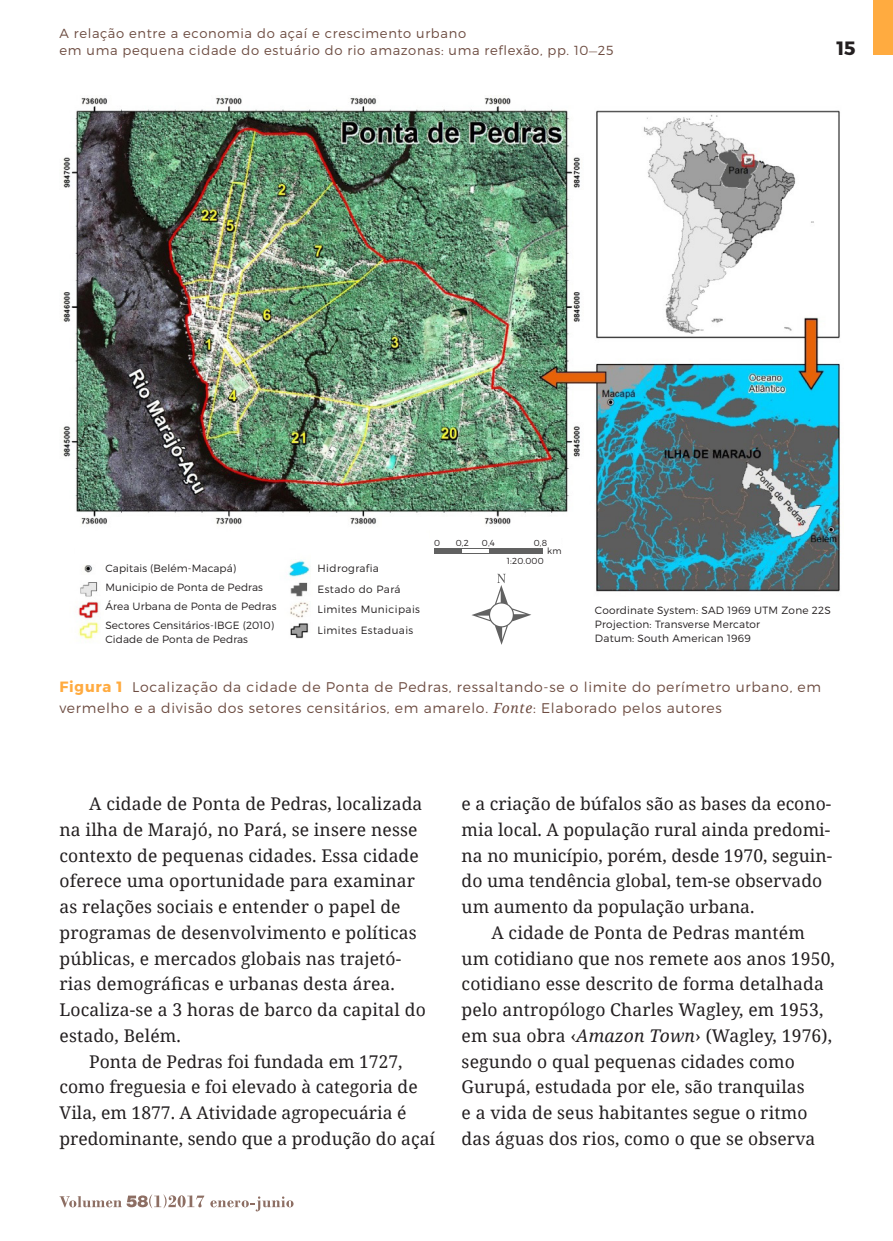
<style>
.page{position:relative;width:893px;height:1241px;background:#fff}
.page>*{position:absolute;margin:0;border:0;box-sizing:border-box;transform-origin:0 0}
.t1{font:700 19.25px "Montserrat";color:#231f20}
.t2{font:17.5px/25.7px "Noto Serif";letter-spacing:.01em;color:#231f20}
.t3{font:300 14px/21px "Montserrat";letter-spacing:.05em;color:#6d4c41}
.t4{font:300 13.12px/16.6px "Montserrat";letter-spacing:.05em;color:#6d4c41}
.t5{font:300 10.5px/18.9px "Montserrat";letter-spacing:.015em;color:#231f20}
.t6{font:300 10.5px/20.7px "Montserrat";letter-spacing:.04em;color:#231f20}
.t7{font:300 8.75px/18px "Montserrat";letter-spacing:.02em;color:#231f20}
.s1{font-weight:400;font-size:11.72px;color:#a1887f}
.s2{font-weight:700;font-size:14.88px;color:#ffab40}
.s3{font-family:"Noto Serif";font-weight:400;font-style:italic}
.s4{font-style:italic}
</style>
<div class="page">
<div style="left:873px;top:0;width:20px;height:55px;background:#ffab40"></div>
<svg style="left:60px;top:1194px;width:144px;height:13px"></svg>
<svg style="left:210px;top:1196px;width:84px;height:15px"></svg>
<img style="left:63px;top:98px;width:778px;height:542px">
<div style="left:104px;top:561px;width:154px;height:83px;background:#fff"></div>
<div style="left:313px;top:558px;width:89px;height:83px;background:#fff"></div>
<div style="left:75px;top:541px;width:72px;height:20px;background:#fff"></div>
<div style="left:584px;top:608px;width:260px;height:47px;background:#fff"></div>
<div style="left:430px;top:527px;width:131px;height:128px;background:#fff"></div>
<svg style="left:471px;top:573px;width:60px;height:71px"></svg>
<div style="left:435px;top:548px;width:108px;height:6px;background:#616161"></div>
<hr style="left:462px;top:549px;width:27px;height:4px;background:#fff">
<p class="t4" style="left:60px;top:25px;width:556px">A relação entre a economia do açaí e crescimento urbano<br>em uma pequena cidade do estuário do rio amazonas: uma reflexão, pp. 10<span class="s1">—</span>25</p>
<p class="t1" style="left:837px;top:36px;width:20px">15</p>
<p class="t5" style="left:105px;top:558px;width:173px">Capitais (Belém-Macapá)<br>Municipio de Ponta de Pedras<br>Área Urbana de Ponta de Pedras<br>Sectores Censitários-IBGE (2010)</p>
<p class="t5" style="left:105px;top:629px;width:144px">Cidade de Ponta de Pedras</p>
<p class="t6" style="left:317px;top:557px;width:104px">Hidrografia<br>Estado do Pará<br>Limites Municipais<br>Limites Estaduais</p>
<p class="t7" style="left:434px;top:533px;width:7px">0</p>
<p class="t7" style="left:456px;top:533px;width:15px">0,2</p>
<p class="t7" style="left:482px;top:533px;width:15px">0,4</p>
<p class="t7" style="left:507px;top:533px;width:42px;text-indent:27px">0,8<br>1:20.000</p>
<p class="t7" style="left:547px;top:541px;width:16px">km</p>
<p class="t5" style="left:595px;top:603px;width:237px;line-height:14px">Coordinate System: SAD 1969 UTM Zone 22S<br>Projection: Transverse Mercator<br>Datum: South American 1969</p>
<p class="t3" style="left:60px;top:676px;width:763px"><span class="s2">Figura 1</span> Localização da cidade de Ponta de Pedras, ressaltando-se o limite do perímetro urbano, em vermelho e a divisão dos setores censitários, em amarelo. <span class="s3">Fonte</span>: Elaborado pelos autores</p>
<p class="t2" style="left:60px;top:790px;width:368px;text-indent:30px">A cidade de Ponta de Pedras, localizada na ilha de Marajó, no Pará, se insere nesse contexto de pequenas cidades. Essa cidade oferece uma oportunidade para examinar as relações sociais e entender o papel de programas de desenvolvimento e políticas públicas, e mercados globais nas trajetó&shy;rias demográficas e urbanas desta área.<br>Localiza-se a 3 horas de barco da capital do estado, Belém.</p>
<p class="t2" style="left:60px;top:1047px;width:377px;text-indent:30px">Ponta de Pedras foi fundada em 1727, como freguesia e foi elevado à categoria de Vila, em 1877. A Atividade agropecuária é predominante, sendo que a produção do açaí</p>
<p class="t2" style="left:462px;top:790px;width:371px">e a criação de búfalos são as bases da econo-</p>
<p class="t2" style="left:462px;top:815px;width:370px">mia local. A população rural ainda predomi-</p>
<p class="t2" style="left:462px;top:841px;width:372px">na no município, porém, desde 1970, seguin-</p>
<p class="t2" style="left:462px;top:867px;width:362px">do uma tendência global, tem-se observado</p>
<p class="t2" style="left:462px;top:893px;width:294px">um aumento da população urbana.</p>
<p class="t2" style="left:491px;top:918px;width:315px">A cidade de Ponta de Pedras mantém</p>
<p class="t2" style="left:462px;top:944px;width:375px">um cotidiano que nos remete aos anos 1950,</p>
<p class="t2" style="left:462px;top:970px;width:364px">cotidiano esse descrito de forma detalhada</p>
<p class="t2" style="left:462px;top:996px;width:363px">pelo antropólogo Charles Wagley, em 1953,</p>
<p class="t2" style="left:462px;top:1021px;width:372px">em sua obra ‹<span class="s4">Amazon Town</span>› (Wagley, 1976),</p>
<p class="t2" style="left:462px;top:1047px;width:335px">segundo o qual pequenas cidades como</p>
<p class="t2" style="left:462px;top:1073px;width:345px">Gurupá, estudada por ele, são tranquilas</p>
<p class="t2" style="left:462px;top:1098px;width:347px">e a vida de seus habitantes segue o ritmo</p>
<p class="t2" style="left:462px;top:1124px;width:355px">das águas dos rios, como o que se observa</p>
</div>
